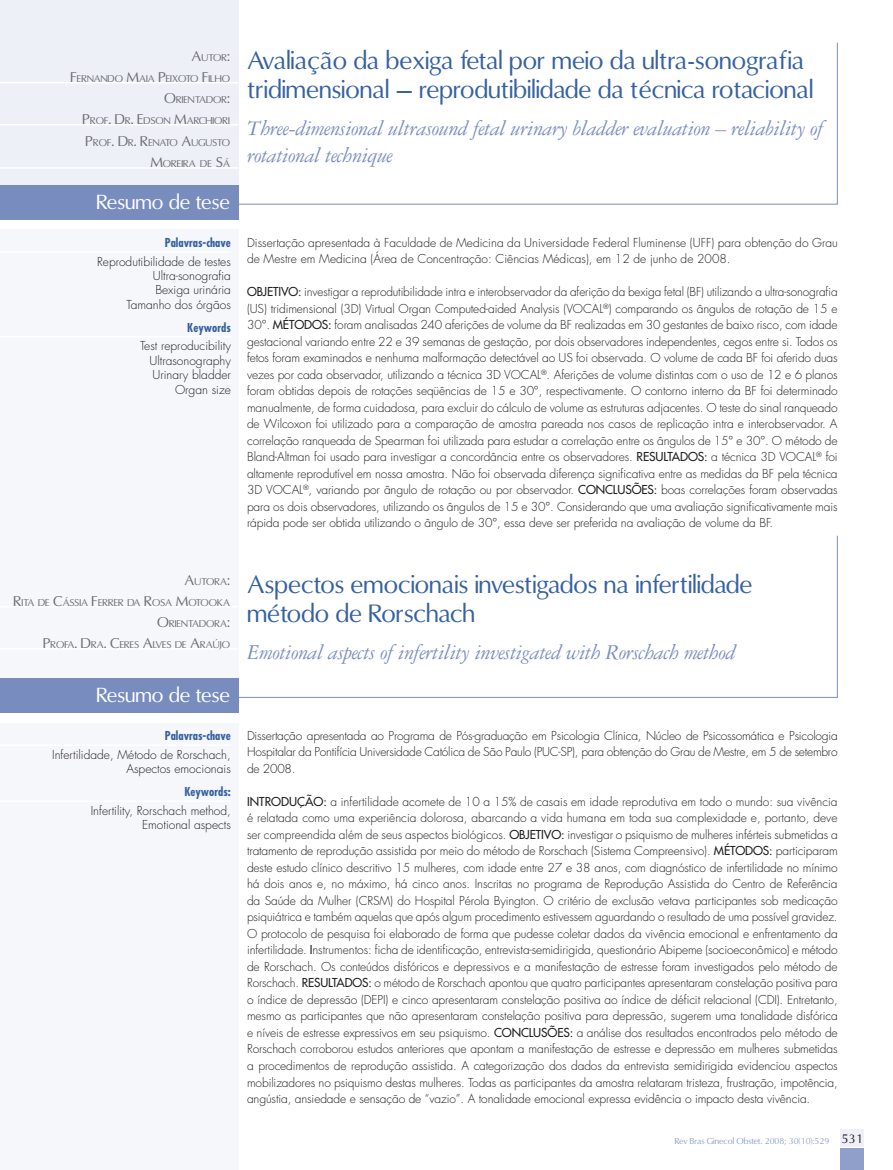
<style>
.page{position:relative;width:893px;height:1170px;background:#fff}
.page>*{position:absolute;margin:0;border:0;box-sizing:border-box;transform-origin:0 0}
._01_0_Título{font:24px/28.8px "Omni";color:#3661a1}
._01_1_Título_Inglês{font:italic 22.5px/27px "Garamond Three";letter-spacing:-.02em;color:#7b8ec1}
._13_0_Seção{font:19.5px "Omni";color:#fff}
._04_0_Resumo{font:300 12px/16.5px "Futura";color:#231f20;text-align:justify}
._04_1_Palavras-chave{font:300 12px/14.4px "Futura";color:#231f20;text-align:right}
._04_5_Palavras-chave{font:700 condensed 12px "Futura";color:#3661a1}
.t1{font:12px "Omni";color:#231f20}
._02_0_Autor{font:9.45px "Omni";color:#6c6d70}
.t2{font:8.25px "Omni";color:#90a0cd}
.s1{font-size:13.5px}
.s2{font-weight:400}
</style>
<div class="page">
<div style="left:840px;top:1148px;width:24px;height:21px;background:#8f9fc9"></div>
<div style="left:840px;top:1128px;width:24px;height:17px;background:#edf0f7"></div>
<div style="left:0;top:723px;width:239px;height:446px;background:#f6f7fa"></div>
<div style="left:0;top:229px;width:239px;height:470px;background:#f6f7fa"></div>
<svg style="left:239px;top:42px;width:599px;height:163px"></svg>
<div style="left:0;top:0;width:239px;height:202px;background:#edf0f7"></div>
<div style="left:0;top:185px;width:239px;height:34px;background:#788cbd"></div>
<hr style="left:0;top:251px;width:231px;height:2px;background:#fff">
<hr style="left:0;top:336px;width:231px;height:1px;background:#fff">
<hr style="left:0;top:82px;width:239px;height:1px;background:#fff">
<hr style="left:0;top:124px;width:239px;height:1px;background:#fff">
<hr style="left:0;top:167px;width:239px;height:2px;background:#fff">
<svg style="left:239px;top:535px;width:599px;height:163px"></svg>
<div style="left:0;top:678px;width:239px;height:34px;background:#788cbd"></div>
<hr style="left:0;top:744px;width:231px;height:1px;background:#fff">
<hr style="left:0;top:800px;width:231px;height:1px;background:#fff">
<hr style="left:0;top:606px;width:239px;height:1px;background:#fff">
<hr style="left:0;top:648px;width:239px;height:1px;background:#fff">
<p class="_02_0_Autor" style="left:192px;top:51px;width:40px"><span class="s1">A</span>UTOR<span class="s1">:</span></p>
<p class="_02_0_Autor" style="left:71px;top:72px;width:161px"><span class="s1">F</span>ERNANDO <span class="s1">M</span>AIA <span class="s1">P</span>EIXOTO <span class="s1">F</span>ILHO</p>
<p class="_02_0_Autor" style="left:164px;top:93px;width:67px"><span class="s1">O</span>RIENTADOR<span class="s1">:</span></p>
<p class="_02_0_Autor" style="left:83px;top:114px;width:149px"><span class="s1">P</span>ROF<span class="s1">. D</span>R<span class="s1">. E</span>DSON <span class="s1">M</span>ARCHIORI</p>
<p class="_02_0_Autor" style="left:86px;top:136px;width:146px"><span class="s1">P</span>ROF<span class="s1">. D</span>R<span class="s1">. R</span>ENATO <span class="s1">A</span>UGUSTO</p>
<p class="_02_0_Autor" style="left:150px;top:158px;width:81px"><span class="s1">M</span>OREIRA DE <span class="s1">S</span>Á</p>
<p class="_13_0_Seção" style="left:96px;top:189px;width:135px">Resumo de tese</p>
<p class="_04_5_Palavras-chave" style="left:165px;top:235px;width:67px">Palavras-chave</p>
<p class="_04_1_Palavras-chave" style="left:97px;top:254px;width:135px">Reprodutibilidade de testes</p>
<p class="_04_1_Palavras-chave" style="left:153px;top:269px;width:79px">Ultra-sonografia</p>
<p class="_04_1_Palavras-chave" style="left:155px;top:283px;width:77px">Bexiga urinária</p>
<p class="_04_1_Palavras-chave" style="left:127px;top:297px;width:106px">Tamanho dos órgãos</p>
<p class="_04_5_Palavras-chave" style="left:187px;top:320px;width:45px">Keywords</p>
<p class="_04_1_Palavras-chave" style="left:140px;top:339px;width:92px">Test reproducibility</p>
<p class="_04_1_Palavras-chave" style="left:150px;top:353px;width:83px">Ultrasonography</p>
<p class="_04_1_Palavras-chave" style="left:152px;top:368px;width:80px">Urinary bladder</p>
<p class="_04_1_Palavras-chave" style="left:175px;top:382px;width:57px">Organ size</p>
<p class="_01_0_Título" style="left:247px;top:46px;width:568px">Avaliação da bexiga fetal por meio da ultra-sonografia tridimensional – reprodutibilidade da técnica rotacional</p>
<p class="_01_1_Título_Inglês" style="left:247px;top:115px;width:578px">Three-dimensional ultrasound fetal urinary bladder evaluation – reliability of rotational technique</p>
<p class="_04_0_Resumo" style="left:247px;top:234px;width:592px">Dissertação apresentada à Faculdade de Medicina da Universidade Federal Fluminense (UFF) para obtenção do Grau de Mestre em Medicina (Área de Concentração: Ciências Médicas), em 12 de junho de 2008.</p>
<p class="_04_0_Resumo" style="left:247px;top:284px;width:592px"><span class="s2">OBJETIVO:</span> investigar a reprodutibilidade intra e interobservador da aferição da bexiga fetal (BF) utilizando a ultra-sonografia (US) tridimensional (3D) Virtual Organ Computed-aided Analysis (VOCAL<sup>®</sup>) comparando os ângulos de rotação de 15 e 30°. <span class="s2">MÉTODOS:</span> foram analisadas 240 aferições de volume da BF realizadas em 30 gestantes de baixo risco, com idade gestacional variando entre 22 e 39 semanas de gestação, por dois observadores independentes, cegos entre si. Todos os fetos foram examinados e nenhuma malformação detectável ao US foi observada. O volume de cada BF foi aferido duas vezes por cada observador, utilizando a técnica 3D VOCAL<sup>®</sup>. Aferições de volume distintas com o uso de 12 e 6 planos foram obtidas depois de rotações seqüências de 15 e 30°, respectivamente. O contorno interno da BF foi determinado manualmente, de forma cuidadosa, para excluir do cálculo de volume as estruturas adjacentes. O teste do sinal ranqueado de Wilcoxon foi utilizado para a comparação de amostra pareada nos casos de replicação intra e interobservador. A correlação ranqueada de Spearman foi utilizada para estudar a correlação entre os ângulos de 15° e 30°. O método de Bland-Altman foi usado para investigar a concordância entre os observadores. <span class="s2">RESULTADOS:</span> a técnica 3D VOCAL<sup>®</sup> foi altamente reprodutível em nossa amostra. Não foi observada diferença significativa entre as medidas da BF pela técnica 3D VOCAL<sup>®</sup>, variando por ângulo de rotação ou por observador. <span class="s2">CONCLUSÕES:</span> boas correlações foram observadas para os dois observadores, utilizando os ângulos de 15 e 30°. Considerando que uma avaliação significativamente mais rápida pode ser obtida utilizando o ângulo de 30°, essa deve ser preferida na avaliação de volume da BF.</p>
<p class="_02_0_Autor" style="left:185px;top:575px;width:47px"><span class="s1">A</span>UTORA<span class="s1">:</span></p>
<p class="_02_0_Autor" style="left:14px;top:596px;width:218px"><span class="s1">R</span>ITA DE <span class="s1">C</span>ÁSSIA <span class="s1">F</span>ERRER DA <span class="s1">R</span>OSA <span class="s1">M</span>OTOOKA</p>
<p class="_02_0_Autor" style="left:157px;top:617px;width:74px"><span class="s1">O</span>RIENTADORA<span class="s1">:</span></p>
<p class="_02_0_Autor" style="left:43px;top:638px;width:189px"><span class="s1">P</span>ROFA<span class="s1">. D</span>RA<span class="s1">. C</span>ERES <span class="s1">A</span>LVES DE <span class="s1">A</span>RAÚJO</p>
<p class="_13_0_Seção" style="left:96px;top:682px;width:135px">Resumo de tese</p>
<p class="_04_5_Palavras-chave" style="left:165px;top:728px;width:67px">Palavras-chave</p>
<p class="_04_1_Palavras-chave" style="left:52px;top:747px;width:180px">Infertilidade, Método de Rorschach,<br>Aspectos emocionais</p>
<p class="_04_5_Palavras-chave" style="left:184px;top:784px;width:48px">Keywords:</p>
<p class="_04_1_Palavras-chave" style="left:91px;top:803px;width:142px">Infertility, Rorschach method,<br>Emotional aspects</p>
<p class="_01_0_Título" style="left:247px;top:570px;width:507px">Aspectos emocionais investigados na infertilidade método de Rorschach</p>
<p class="_01_1_Título_Inglês" style="left:247px;top:639px;width:490px">Emotional aspects of infertility investigated with Rorschach method</p>
<p class="_04_0_Resumo" style="left:247px;top:727px;width:592px">Dissertação apresentada ao Programa de Pós-graduação em Psicologia Clínica, Núcleo de Psicossomática e Psicologia Hospitalar da Pontifícia Universidade Católica de São Paulo (PUC-SP), para obtenção do Grau de Mestre, em 5 de setembro de 2008.</p>
<p class="_04_0_Resumo" style="left:247px;top:793px;width:592px"><span class="s2">INTRODUÇÃO:</span> a infertilidade acomete de 10 a 15% de casais em idade reprodutiva em todo o mundo: sua vivência é relatada como uma experiência dolorosa, abarcando a vida humana em toda sua complexidade e, portanto, deve ser compreendida além de seus aspectos biológicos. <span class="s2">OBJETIV</span></p>
<p class="_04_0_Resumo" style="left:247px;top:826px;width:592px;text-indent:304px"><span class="s2">O:</span> investigar o psiquismo de mulheres inférteis submetidas a tratamento de reprodução assistida por meio do método de Rorschach (Sistema Compreensivo). <span class="s2">MÉTODOS:</span> participaram deste estudo clínico descritivo 15 mulheres, com idade entre 27 e 38 anos, com diagnóstico de infertilidade no mínimo há dois anos e, no máximo, há cinco anos. Inscritas no programa de Reprodução Assistida do Centro de Referência da Saúde da Mulher (CRSM) do Hospital Pérola Byington. O critério de exclusão vetava participantes sob medicação psiquiátrica e também aquelas que após algum procedimento estivessem aguardando o resultado de uma possível gravidez.<br>O protocolo de pesquisa foi elaborado de forma que pudesse coletar dados da vivência emocional e enfrentamento da infertilidade. <span class="s2">I</span>nstrumentos: ficha de identificação, entrevista-semidirigida, questionário Abipeme (socioeconômico) e método de Rorschach. Os conteúdos disfóricos e depressivos e a manifestação de estresse foram investigados pelo método de Rorschach. <span class="s2">RESULTAD</span></p>
<p class="_04_0_Resumo" style="left:247px;top:975px;width:592px;text-indent:105px"><span class="s2">OS:</span> o método de Rorschach apontou que quatro participantes apresentaram constelação positiva para o índice de depressão (DEPI) e cinco apresentaram constelação positiva ao índice de déficit relacional (CDI). Entretanto, mesmo as participantes que não apresentaram constelação positiva para depressão, sugerem uma tonalidade disfórica e níveis de estresse expressivos em seu psiquismo. <span class="s2">CONCLUSÕES:</span> a análise dos resultados encontrados pelo método de Rorschach corroborou estudos anteriores que apontam a manifestação de estresse e depressão em mulheres submetidas a procedimentos de reprodução assistida. A categorização dos dados da entrevista semidirigida evidenciou aspectos mobilizadores no psiquismo destas mulheres. Todas as participantes da amostra relataram tristeza, frustração, impotência, angústia, ansiedade e sensação de “vazio”. A tonalidade emocional expressa evidência o impacto desta vivência.</p>
<p class="t2" style="left:675px;top:1135px;width:156px">Rev Bras Ginecol Obstet. 2008; 30(10):529</p>
<p class="t1" style="left:841px;top:1130px;width:23px">531</p>
</div>
